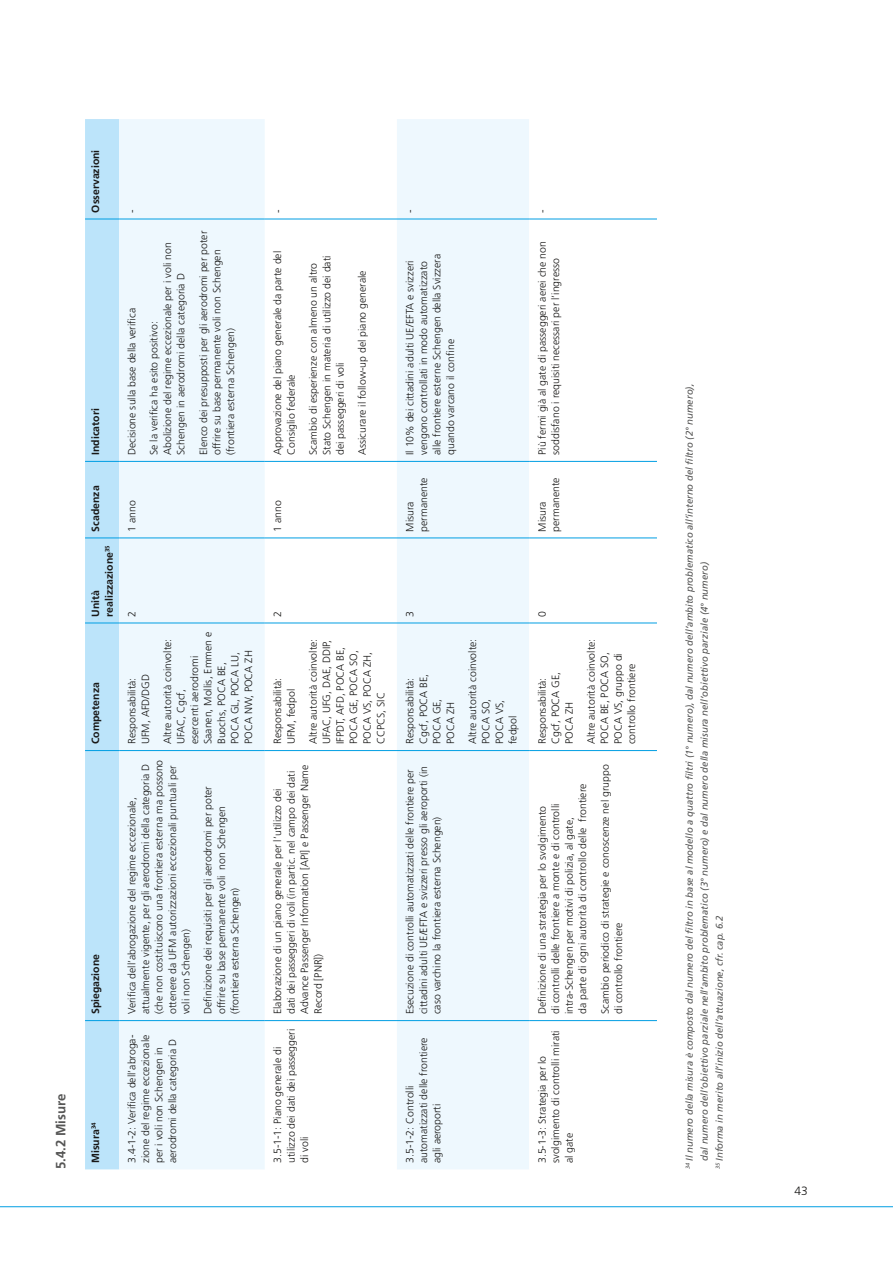
<style>
.page{position:relative;width:893px;height:1263px;background:#fff}
.page>*{position:absolute;margin:0;border:0;box-sizing:border-box;transform-origin:0 0}
.t1{font:700 13.5px "Frutiger LT Std";color:#565655}
.t2{font:300 12px "Frutiger LT Std";color:#181716}
.t3{font:300 10.5px/13.5px "Frutiger LT Std";color:#181716}
.t4{font:700 10.5px/13.5px "Frutiger LT Std";color:#181716}
.t5{font:italic 9.75px "Frutiger LT Std";color:#565655}
</style>
<div class="page">
<hr style="left:0;top:1206px;width:893px;height:1px;background:#009ee3">
<div style="left:85px;top:119px;width:34px;height:1050px;background:#bce4fa"></div>
<div style="left:119px;top:119px;width:146px;height:1050px;background:#eef8fe"></div>
<svg style="left:265px;top:119px;width:392px;height:1050px"></svg>
<hr style="left:85px;top:1020px;width:34px;height:1px;background:#009ee3">
<hr style="left:85px;top:750px;width:34px;height:1px;background:#009ee3">
<hr style="left:85px;top:623px;width:34px;height:1px;background:#009ee3">
<hr style="left:85px;top:537px;width:34px;height:1px;background:#009ee3">
<hr style="left:85px;top:461px;width:34px;height:1px;background:#009ee3">
<hr style="left:85px;top:219px;width:34px;height:1px;background:#009ee3">
<hr style="left:119px;top:1020px;width:146px;height:1px;background:#009ee3">
<hr style="left:119px;top:750px;width:146px;height:1px;background:#009ee3">
<hr style="left:119px;top:623px;width:146px;height:1px;background:#009ee3">
<hr style="left:119px;top:537px;width:146px;height:1px;background:#009ee3">
<hr style="left:119px;top:461px;width:146px;height:1px;background:#009ee3">
<hr style="left:119px;top:219px;width:146px;height:1px;background:#009ee3">
<hr style="left:265px;top:1020px;width:132px;height:1px;background:#009ee3">
<hr style="left:265px;top:750px;width:132px;height:1px;background:#009ee3">
<hr style="left:265px;top:623px;width:132px;height:1px;background:#009ee3">
<hr style="left:265px;top:537px;width:132px;height:1px;background:#009ee3">
<hr style="left:265px;top:461px;width:132px;height:1px;background:#009ee3">
<hr style="left:265px;top:219px;width:132px;height:1px;background:#009ee3">
<hr style="left:397px;top:1020px;width:132px;height:1px;background:#009ee3">
<hr style="left:397px;top:750px;width:132px;height:1px;background:#009ee3">
<hr style="left:397px;top:623px;width:132px;height:1px;background:#009ee3">
<hr style="left:397px;top:537px;width:132px;height:1px;background:#009ee3">
<hr style="left:397px;top:461px;width:132px;height:1px;background:#009ee3">
<hr style="left:397px;top:219px;width:132px;height:1px;background:#009ee3">
<hr style="left:529px;top:1020px;width:128px;height:1px;background:#009ee3">
<hr style="left:529px;top:750px;width:128px;height:1px;background:#009ee3">
<hr style="left:529px;top:623px;width:128px;height:1px;background:#009ee3">
<hr style="left:529px;top:537px;width:128px;height:1px;background:#009ee3">
<hr style="left:529px;top:461px;width:128px;height:1px;background:#009ee3">
<hr style="left:529px;top:219px;width:128px;height:1px;background:#009ee3">
<p class="t1" style="left:53px;top:1169px;width:77px;rotate:-90deg">5.4.2 Misure</p>
<p class="t4" style="left:89px;top:213px;width:65px;rotate:-90deg">Osservazioni</p>
<p class="t4" style="left:89px;top:455px;width:48px;rotate:-90deg">Indicatori</p>
<p class="t4" style="left:89px;top:531px;width:48px;rotate:-90deg">Scadenza</p>
<p class="t4" style="left:89px;top:617px;width:73px;rotate:-90deg">Unità realizzazione<sup>35</sup></p>
<p class="t4" style="left:89px;top:744px;width:63px;rotate:-90deg">Competenza</p>
<p class="t4" style="left:89px;top:1014px;width:62px;rotate:-90deg">Spiegazione</p>
<p class="t4" style="left:89px;top:1163px;width:42px;rotate:-90deg">Misura<sup>34</sup></p>
<p class="t3" style="left:125px;top:213px;width:5px;rotate:-90deg">-</p>
<p class="t3" style="left:161px;top:455px;width:214px;rotate:-90deg">Abolizione del regime eccezionale per i voli non<br>Schengen in aerodromi della categoria D</p>
<p class="t3" style="left:197px;top:455px;width:226px;rotate:-90deg">Elenco dei presupposti per gli aerodromi per poter offrire su base permanente voli non Schengen (frontiera esterna Schengen)</p>
<p class="t3" style="left:121px;top:455px;width:149px;line-height:22px;rotate:-90deg">Decisione sulla base della verifica<br>Se la verifica ha esito positivo:</p>
<p class="t3" style="left:125px;top:532px;width:33px;rotate:-90deg">1 anno</p>
<p class="t3" style="left:125px;top:617px;width:7px;rotate:-90deg">2</p>
<p class="t3" style="left:125px;top:744px;width:72px;rotate:-90deg">Responsabilità:<br>UFM, AFD/DGD</p>
<p class="t3" style="left:161px;top:744px;width:114px;rotate:-90deg">Altre autorità coinvolte:<br>UFAC, Cgcf,<br>esercenti aerodromi<br>Saanen, Mollis, Emmen e<br>Buochs, POCA BE,<br>POCA GL, POCA LU,<br>POCA NW, POCA ZH</p>
<p class="t3" style="left:125px;top:1014px;width:256px;rotate:-90deg">Verifica dell’abrogazione del regime eccezionale, attualmente vigente, per gli aerodromi della categoria D (che non costituiscono una frontiera esterna ma possono ottenere da UFM autorizzazioni eccezionali puntuali per voli non Schengen)</p>
<p class="t3" style="left:125px;top:1163px;width:130px;rotate:-90deg">3.4-1-2: Verifica dell’abroga&shy;zione del regime eccezionale per i voli non Schengen in aerodromi della categoria D</p>
<p class="t3" style="left:201px;top:1014px;width:230px;rotate:-90deg">Definizione dei requisiti per gli aerodromi per poter offrire su base permanente voli non Schengen (frontiera esterna Schengen)</p>
<p class="t3" style="left:271px;top:213px;width:5px;rotate:-90deg">-</p>
<p class="t3" style="left:271px;top:455px;width:206px;rotate:-90deg">Approvazione del piano generale da parte del<br>Consiglio federale</p>
<p class="t3" style="left:307px;top:455px;width:201px;rotate:-90deg">Scambio di esperienze con almeno un altro<br>Stato Schengen in materia di utilizzo dei dati dei passeggeri di voli</p>
<p class="t3" style="left:356px;top:455px;width:186px;rotate:-90deg">Assicurare il follow-up del piano generale</p>
<p class="t3" style="left:271px;top:532px;width:33px;rotate:-90deg">1 anno</p>
<p class="t3" style="left:403px;top:213px;width:5px;rotate:-90deg">-</p>
<p class="t3" style="left:403px;top:455px;width:203px;rotate:-90deg">Il 10% dei cittadini adulti UE/EFTA e svizzeri vengono controllati in modo automatizzato alle frontiere esterne Schengen della Svizzera quando varcano il confine</p>
<p class="t3" style="left:403px;top:532px;width:56px;rotate:-90deg">Misura permanente</p>
<p class="t3" style="left:535px;top:213px;width:5px;rotate:-90deg">-</p>
<p class="t3" style="left:535px;top:455px;width:215px;rotate:-90deg">Più fermi già al gate di passeggeri aerei che non soddisfano i requisiti necessari per l’ingresso</p>
<p class="t3" style="left:535px;top:532px;width:56px;rotate:-90deg">Misura permanente</p>
<p class="t3" style="left:271px;top:617px;width:7px;rotate:-90deg">2</p>
<p class="t3" style="left:271px;top:744px;width:68px;rotate:-90deg">Responsabilità:<br>UFM, fedpol</p>
<p class="t3" style="left:307px;top:744px;width:107px;rotate:-90deg">Altre autorità coinvolte:<br>UFAC, UFG, DAE, DDIP,<br>IFPDT, AFD, POCA BE,<br>POCA GE, POCA SO,<br>POCA VS, POCA ZH,<br>CCPCS, SIC</p>
<p class="t3" style="left:271px;top:1014px;width:251px;rotate:-90deg">Elaborazione di un piano generale per l’utilizzo dei<br>dati dei passeggeri di voli (in partic. nel campo dei dati Advance Passenger Information [API] e Passenger Name Record [PNR])</p>
<p class="t3" style="left:271px;top:1163px;width:136px;rotate:-90deg">3.5-1-1: Piano generale di utilizzo dei dati dei passeggeri di voli</p>
<p class="t3" style="left:403px;top:617px;width:7px;rotate:-90deg">3</p>
<p class="t3" style="left:403px;top:744px;width:72px;rotate:-90deg">Responsabilità:<br>Cgcf, POCA BE,<br>POCA GE,<br>POCA ZH</p>
<p class="t3" style="left:403px;top:1014px;width:249px;rotate:-90deg">Esecuzione di controlli automatizzati delle frontiere per cittadini adulti UE/EFTA e svizzeri presso gli aeroporti (in caso varchino la frontiera esterna Schengen)</p>
<p class="t3" style="left:403px;top:1163px;width:127px;rotate:-90deg">3.5-1-2: Controlli automatizzati delle frontiere agli aeroporti</p>
<p class="t3" style="left:466px;top:744px;width:107px;rotate:-90deg">Altre autorità coinvolte:<br>POCA SO,<br>POCA VS,<br>fedpol</p>
<p class="t3" style="left:535px;top:617px;width:7px;rotate:-90deg">0</p>
<p class="t3" style="left:535px;top:744px;width:74px;rotate:-90deg">Responsabilità:<br>Cgcf, POCA GE,<br>POCA ZH</p>
<p class="t3" style="left:584px;top:744px;width:107px;rotate:-90deg">Altre autorità coinvolte:<br>POCA BE, POCA SO,<br>POCA VS, gruppo di controllo frontiere</p>
<p class="t3" style="left:535px;top:1014px;width:232px;rotate:-90deg">Definizione di una strategia per lo svolgimento<br>di controlli delle frontiere a monte e di controlli intra-Schengen per motivi di polizia, al gate,<br>da parte di ogni autorità di controllo delle frontiere</p>
<p class="t3" style="left:535px;top:1163px;width:134px;rotate:-90deg">3.5-1-3: Strategia per lo svolgimento di controlli mirati al gate</p>
<p class="t3" style="left:598px;top:1014px;width:251px;rotate:-90deg">Scambio periodico di strategie e conoscenze nel gruppo di controllo frontiere</p>
<p class="t5" style="left:684px;top:1169px;width:788px;rotate:-90deg"><sup>34</sup> Il numero della misura è composto dal numero del filtro in base al modello a quattro filtri (1° numero), dal numero dell’ambito problematico all’interno del filtro (2° numero),</p>
<p class="t5" style="left:699px;top:1161px;width:601px;rotate:-90deg">dal numero dell’obiettivo parziale nell’ambito problematico (3° numero) e dal numero della misura nell’obiettivo parziale (4° numero)</p>
<p class="t5" style="left:714px;top:1169px;width:255px;rotate:-90deg"><sup>35</sup> Informa in merito all’inizio dell’attuazione, cfr. cap. 6.2</p>
<p class="t2" style="left:795px;top:1184px;width:15px">43</p>
</div>
